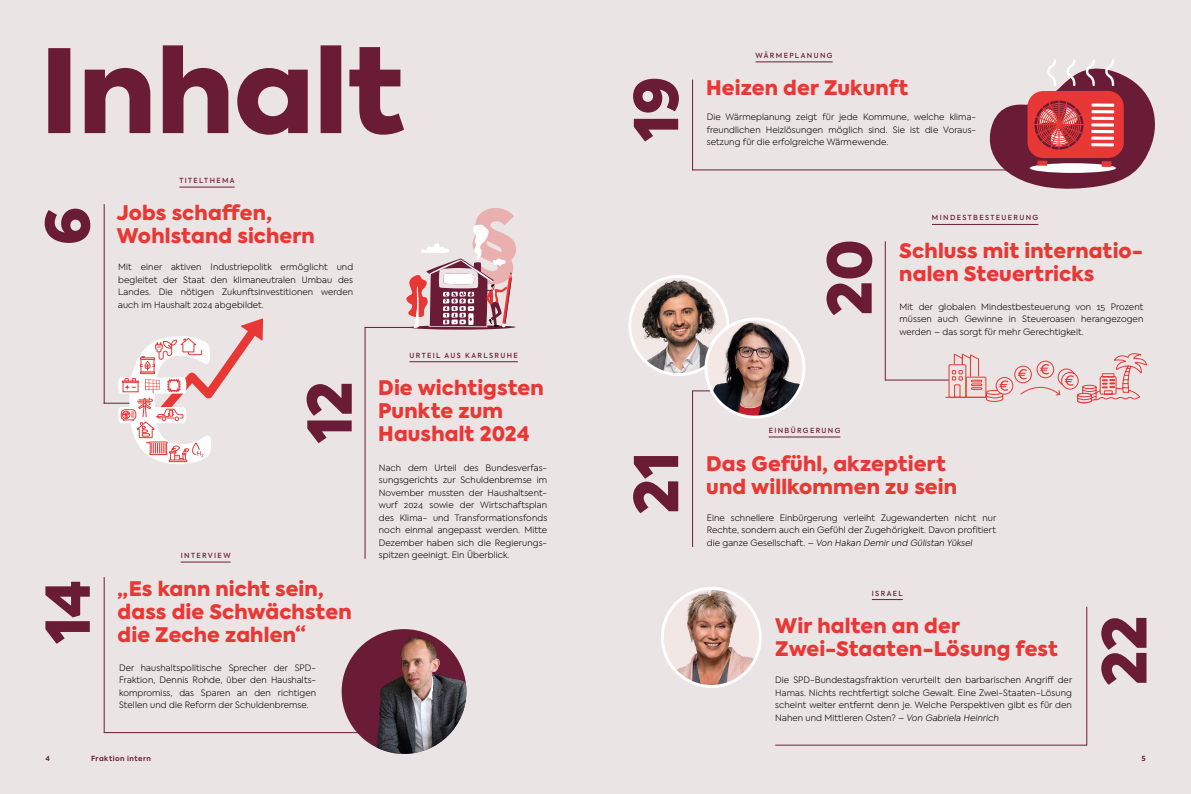
<style>
.page{position:relative;width:1191px;height:794px;background:#ebe4e4}
.page>*{position:absolute;margin:0;border:0;box-sizing:border-box;transform-origin:0 0}
.t1{font:900 60px "Axiforma";color:#6a1c37}
.t2{font:900 20px/23px "Axiforma";letter-spacing:.005em;color:#e73835}
.t3{font:300 8.8px/12.5px "Axiforma";letter-spacing:.01em;color:#000;text-align:justify}
.t4{font:500 7px "Axiforma";letter-spacing:.19em;color:#6a1c37}
.t5{font:700 7px "Axiforma";letter-spacing:.07em;color:#6a1c37}
.s1{font-style:italic}
</style>
<div class="page">
<hr style="left:692px;top:391px;width:1px;height:156px;background:#6a1c37">
<hr style="left:364px;top:327px;width:48px;height:1px;background:#6a1c37">
<svg style="left:692px;top:390px;width:19px;height:1px"></svg>
<img style="left:632px;top:279px;width:96px;height:95px">
<div style="left:628px;top:275px;width:101px;height:101px;border:3px solid #fff;border-radius:50%"></div>
<img style="left:706px;top:319px;width:98px;height:98px;border-radius:49px">
<div style="left:704px;top:317px;width:101px;height:101px;border:3px solid #fff;border-radius:50%"></div>
<hr style="left:104px;top:732px;width:256px;height:1px;background:#6a1c37">
<hr style="left:775px;top:744px;width:311px;height:1px;background:#6a1c37">
<img style="left:342px;top:629px;width:124px;height:125px;border-radius:62px">
<hr style="left:692px;top:169px;width:319px;height:1px;background:#6a1c37">
<svg style="left:983px;top:59px;width:172px;height:130px"></svg>
<svg style="left:105px;top:318px;width:158px;height:146px"></svg>
<svg style="left:48px;top:45px;width:356px;height:90px"></svg>
<hr style="left:179px;top:187px;width:55px;height:1px;background:#6a1c37">
<hr style="left:409px;top:361px;width:109px;height:1px;background:#6a1c37">
<hr style="left:768px;top:437px;width:72px;height:1px;background:#6a1c37">
<hr style="left:181px;top:562px;width:50px;height:1px;background:#6a1c37">
<hr style="left:755px;top:62px;width:77px;height:1px;background:#6a1c37">
<hr style="left:872px;top:599px;width:30px;height:1px;background:#6a1c37">
<hr style="left:104px;top:204px;width:1px;height:200px;background:#6a1c37">
<hr style="left:364px;top:327px;width:1px;height:232px;background:#6a1c37">
<hr style="left:104px;top:577px;width:1px;height:155px;background:#6a1c37">
<hr style="left:692px;top:80px;width:1px;height:90px;background:#6a1c37">
<hr style="left:1086px;top:607px;width:1px;height:138px;background:#6a1c37">
<svg style="left:405px;top:208px;width:111px;height:122px"></svg>
<hr style="left:885px;top:379px;width:64px;height:1px;background:#6a1c37">
<div style="left:948px;top:364px;width:18px;height:34px;border:1px solid #e73835"></div>
<hr style="left:945px;top:397px;width:41px;height:1px;background:#e73835">
<div style="left:995px;top:377px;width:18px;height:17px;border:1px solid #e73835;border-radius:50%"></div>
<svg style="left:952px;top:353px;width:56px;height:49px"></svg>
<div style="left:1014px;top:366px;width:17px;height:17px;border:1px solid #e73835;border-radius:50%"></div>
<svg style="left:1017px;top:353px;width:130px;height:51px"></svg>
<hr style="left:932px;top:224px;width:106px;height:1px;background:#6a1c37">
<hr style="left:884px;top:241px;width:1px;height:139px;background:#6a1c37">
<img style="left:662px;top:589px;width:96px;height:95px">
<div style="left:661px;top:587px;width:101px;height:101px;border:3px solid #fff;border-radius:50%"></div>
<h1 class="t1" style="left:25px;top:245px;width:40px;rotate:-90deg">6</h1>
<h1 class="t1" style="left:25px;top:643px;width:65px;rotate:-90deg">14</h1>
<p class="t4" style="left:179px;top:176px;width:57px">TITELTHEMA</p>
<h2 class="t2" style="left:117px;top:202px;width:199px">Jobs schaffen,<br>Wohlstand sichern</h2>
<p class="t3" style="left:118px;top:261px;width:236px">Mit einer aktiven Industriepolitk ermöglicht und begleitet der Staat den klimaneutralen Umbau des Landes. Die nötigen Zukunftsinvestitionen werden auch im Haushalt 2024 abgebildet.</p>
<p class="t4" style="left:181px;top:551px;width:51px">INTERVIEW</p>
<h1 class="t1" style="left:287px;top:443px;width:63px;rotate:-90deg">12</h1>
<h2 class="t2" style="left:118px;top:577px;width:236px">„Es kann nicht sein, dass die Schwächsten die Zeche zahlen“</h2>
<p class="t3" style="left:119px;top:661px;width:199px">Der haushaltspolitische Sprecher der SPD-Fraktion, Dennis Rohde, über den Haushalts&shy;kompromiss, das Sparen an den richtigen Stellen und die Reform der Schuldenbremse.</p>
<p class="t4" style="left:409px;top:350px;width:110px">URTEIL AUS KARLSRUHE</p>
<h2 class="t2" style="left:378px;top:377px;width:167px">Die wichtigsten<br>Punkte zum<br>Haushalt 2024</h2>
<p class="t3" style="left:379px;top:461px;width:170px">Nach dem Urteil des Bundesverfas&shy;sungsgerichts zur Schuldenbremse im November mussten der Haushaltsent&shy;wurf 2024 sowie der Wirtschaftsplan des Klima- und Transformationsfonds noch einmal angepasst werden. Mitte Dezember haben sich die Regierungs&shy;spitzen geeinigt. Ein Überblick.</p>
<h1 class="t1" style="left:613px;top:141px;width:66px;rotate:-90deg">19</h1>
<p class="t4" style="left:755px;top:51px;width:79px">WÄRMEPLANUNG</p>
<h2 class="t2" style="left:706px;top:77px;width:203px">Heizen der Zukunft</h2>
<p class="t3" style="left:707px;top:111px;width:271px;text-align:left">Die Wärmeplanung zeigt für jede Kommune, welche klima&shy;freundlichen Heizlösungen möglich sind. Sie ist die Voraus&shy;setzung für die erfolgreiche Wärmewende.</p>
<h1 class="t1" style="left:807px;top:316px;width:79px;rotate:-90deg">20</h1>
<p class="t4" style="left:932px;top:213px;width:108px">MINDESTBESTEUERUNG</p>
<h2 class="t2" style="left:899px;top:239px;width:245px">Schluss mit internatio&shy;nalen Steuertricks</h2>
<p class="t3" style="left:899px;top:300px;width:245px">Mit der globalen Mindestbesteuerung von 15 Prozent müssen auch Gewinne in Steueroasen herangezogen werden – das sorgt für mehr Gerechtigkeit.</p>
<h1 class="t1" style="left:613px;top:514px;width:65px;rotate:-90deg">21</h1>
<p class="t4" style="left:768px;top:426px;width:73px">EINBÜRGERUNG</p>
<h2 class="t2" style="left:706px;top:452px;width:252px">Das Gefühl, akzeptiert und willkommen zu sein</h2>
<p class="t3" style="left:707px;top:511px;width:291px">Eine schnellere Einbürgerung verleiht Zugewanderten nicht nur Rechte, sondern auch ein Gefühl der Zugehörigkeit. Davon profitiert die ganze Gesellschaft. <span class="s1">– Von Hakan Demir und Gülistan Yüksel</span></p>
<p class="t4" style="left:872px;top:588px;width:32px">ISRAEL</p>
<h2 class="t2" style="left:775px;top:614px;width:284px">Wir halten an der<br>Zwei-Staaten-Lösung fest</h2>
<p class="t3" style="left:775px;top:673px;width:298px">Die SPD-Bundestagsfraktion verurteilt den barbarischen Angriff der Hamas. Nichts rechtfertigt solche Gewalt. Eine Zwei-Staaten-Lösung scheint weiter entfernt denn je. Welche Perspektiven gibt es für den Nahen und Mittleren Osten? <span class="s1">– Von Gabriela Heinrich</span></p>
<h1 class="t1" style="left:1081px;top:686px;width:72px;rotate:-90deg">22</h1>
<p class="t5" style="left:45px;top:754px;width:6px">4</p>
<p class="t5" style="left:91px;top:754px;width:61px">Fraktion intern</p>
<p class="t5" style="left:1141px;top:754px;width:6px">5</p>
</div>
